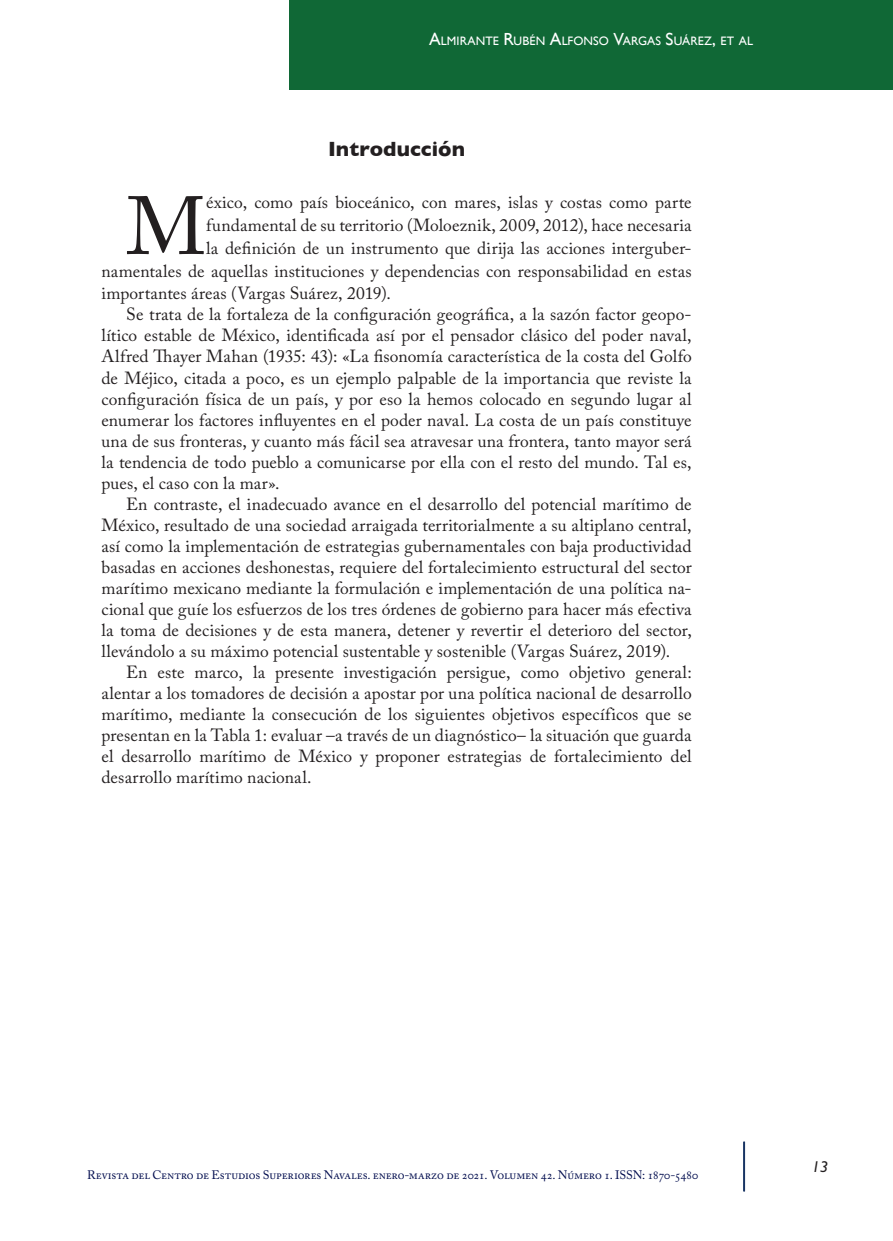
<style>
.page{position:relative;width:893px;height:1241px;background:#fff}
.page>*{position:absolute;margin:0;border:0;box-sizing:border-box;transform-origin:0 0}
._04_Primer_párrafo{font:81.55px "Adobe Caslon Pro";color:#231f20}
._03_Subtítulos{font:700 21px "Gill Sans";letter-spacing:.005em;color:#231f20}
._05_Normal{font:17.5px/21px "Adobe Caslon Pro";letter-spacing:.005em;color:#231f20;text-align:justify}
._04_Primer_párrafo-2{font:17.5px "Adobe Caslon Pro";letter-spacing:.005em;color:#231f20}
.t1{font:italic 500 15.75px "Gill Sans";color:#231f20}
.t2{font:12.25px "Adobe Caslon Pro";letter-spacing:-.015em;color:#030e4f}
.t3{font:12.25px "Gill Sans";letter-spacing:.005em;color:#fff}
.s1{font-size:17.5px}
.s2{font-family:"Aller";font-weight:400;font-style:normal;color:#fff}
</style>
<div class="page">
<hr style="left:743px;top:1141px;width:2px;height:50px;background:#183463">
<div style="left:290px;top:0;width:603px;height:89px;background:#106836"></div>
<p class="t3" style="left:429px;top:34px;width:325px"><span class="s1">A</span>LMIRANTE <span class="s1">R</span>UBÉN <span class="s1">A</span>LFONSO <span class="s1">V</span>ARGAS <span class="s1">S</span>UÁREZ<span class="s1">,</span> ET AL</p>
<p class="_03_Subtítulos" style="left:328px;top:132px;width:139px">Introducción</p>
<p class="_04_Primer_párrafo" style="left:126px;top:178px;width:81px">M</p>
<p class="_04_Primer_párrafo-2" style="left:206px;top:192px;width:487px">éxico, como país bioceánico, con mares, islas y costas como parte</p>
<p class="_04_Primer_párrafo-2" style="left:206px;top:215px;width:487px">fundamental de su territorio (Moloeznik, 2009, 2012), hace necesaria</p>
<p class="_04_Primer_párrafo-2" style="left:206px;top:237px;width:487px">la definición de un instrumento que dirija las acciones interguber-</p>
<p class="_04_Primer_párrafo-2" style="left:102px;top:260px;width:592px">namentales de aquellas instituciones y dependencias con responsabilidad en estas</p>
<p class="_04_Primer_párrafo-2" style="left:102px;top:283px;width:291px">importantes áreas (Vargas Suárez, 2019).</p>
<p class="_05_Normal" style="left:102px;top:304px;width:592px;text-indent:25px">Se trata de la fortaleza de la configuración geográfica, a la sazón factor geopo&shy;lítico estable de México, identificada así por el pensador clásico del poder naval, Alfred Thayer Mahan (1935: 43): «La fisonomía característica de la costa del Golfo de Méjico, citada a poco, es un ejemplo palpable de la importancia que reviste la configuración física de un país, y por eso la hemos colocado en segundo lugar al enumerar los factores influyentes en el poder naval. La costa de un país constituye una de sus fronteras, y cuanto más fácil sea atravesar una frontera, tanto mayor será la tendencia de todo pueblo a comunicarse por ella con el resto del mundo. Tal es, pues, el caso con la mar».</p>
<p class="_05_Normal" style="left:102px;top:493px;width:592px;text-indent:25px">En contraste, el inadecuado avance en el desarrollo del potencial marítimo de México, resultado de una sociedad arraigada territorialmente a su altiplano central, así como la implementación de estrategias gubernamentales con baja productividad basadas en acciones deshonestas, requiere del fortalecimiento estructural del sector marítimo mexicano mediante la formulación e implementación de una política na&shy;cional que guíe los esfuerzos de los tres órdenes de gobierno para hacer más efectiva la toma de decisiones y de esta manera, detener y revertir el deterioro del sector, llevándolo a su máximo potencial sustentable y sostenible (Vargas Suárez, 2019).</p>
<p class="_05_Normal" style="left:102px;top:661px;width:592px;text-indent:25px">En este marco, la presente investigación persigue, como objetivo general: alentar a los tomadores de decisión a apostar por una política nacional de desarrollo marítimo, mediante la consecución de los siguientes objetivos específicos que se presentan en la Tabla 1: evaluar –a través de un diagnóstico– la situación que guarda el desarrollo marítimo de México y proponer estrategias de fortalecimiento del desarrollo marítimo nacional.</p>
<p class="t2" style="left:87px;top:1167px;width:613px">Revista del Centro de Estudios Superiores Navales. enero-marzo de 2021. Volumen 42. Número 1. ISSN: 1870-5480</p>
<p class="t1" style="left:812px;top:1157px;width:29px">13<span class="s2">13</span></p>
</div>
